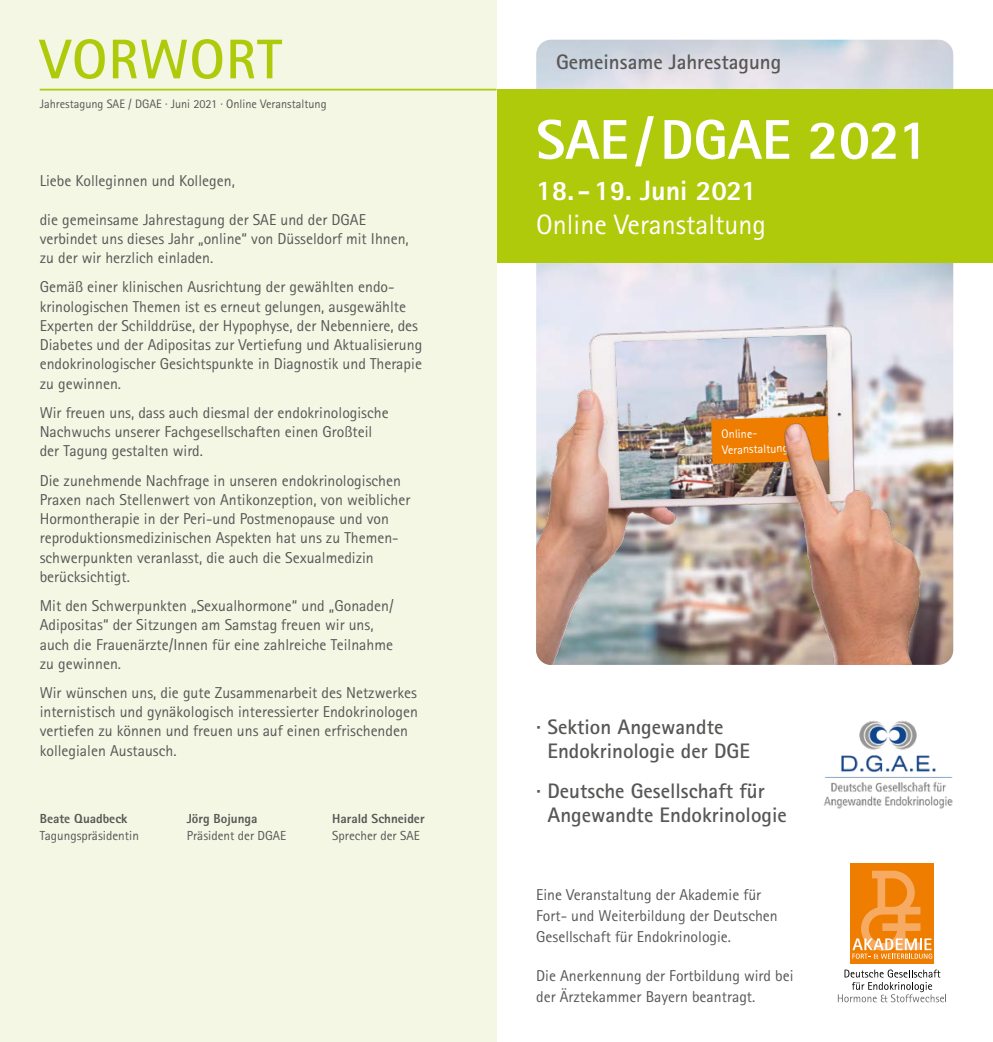
<style>
.page{position:relative;width:993px;height:1042px;background:#fff}
.page>*{position:absolute;margin:0;border:0;box-sizing:border-box;transform-origin:0 0}
.t1{font:800 56px "AT Rotis Sans Serif";color:#fff}
.t2{font:700 56px "AT Rotis Sans Serif";letter-spacing:.02em;color:#afca0b}
.t3{font:28px "AT Rotis Sans Serif";color:#fff}
.t4{font:800 28px "AT Rotis Sans Serif";color:#fff}
.t5{font:700 21px/24.5px "AT Rotis Sans Serif";color:#575756}
.t6{font:15.75px/19.2px "AT Rotis Sans Serif";color:#575756}
.t7{font:13.12px "AT Rotis Sans Serif";color:#575756}
.t8{font:800 13.12px "AT Rotis Sans Serif";color:#575756}
.t9{font:12.25px "AT Rotis Sans Serif";color:#575756}
.t10{font:12.25px/15.8px "AT Rotis Sans Serif";color:#fff}
</style>
<div class="page">
<img style="left:536px;top:263px;width:416px;height:402px">
<div style="left:849px;top:863px;width:84px;height:100px;background:#ef7d00"></div>
<svg style="left:837px;top:969px;width:109px;height:33px"></svg>
<svg style="left:852px;top:870px;width:79px;height:89px"></svg>
<img style="left:823px;top:721px;width:129px;height:88px">
<div style="left:496px;top:89px;width:496px;height:174px;background:#afca0b"></div>
<img style="left:536px;top:314px;width:392px;height:351px">
<div style="left:0;top:0;width:496px;height:1042px;background:#f4f7e4"></div>
<hr style="left:40px;top:89px;width:456px;height:1px;background:#afca0b">
<h1 class="t2" style="left:40px;top:24px;width:244px">VORWORT</h1>
<p class="t9" style="left:40px;top:97px;width:288px">Jahrestagung SAE / DGAE · Juni 2021 · Online Veranstaltung</p>
<p class="t6" style="left:40px;top:171px;width:197px">Liebe Kolleginnen und Kollegen,</p>
<p class="t6" style="left:40px;top:210px;width:370px">die gemeinsame Jahrestagung der SAE und der DGAE verbindet uns dieses Jahr „online“ von Düsseldorf mit Ihnen, zu der wir herzlich einladen.</p>
<p class="t6" style="left:40px;top:277px;width:384px">Gemäß einer klinischen Ausrichtung der gewählten endo&shy;krinologischen Themen ist es erneut gelungen, ausgewählte Experten der Schilddrüse, der Hypophyse, der Nebenniere, des Diabetes und der Adipositas zur Vertiefung und Aktualisierung endokrinologischer Gesichtspunkte in Diagnostik und Therapie zu gewinnen.</p>
<p class="t6" style="left:40px;top:403px;width:350px">Wir freuen uns, dass auch diesmal der endokrinologische<br>Nachwuchs unserer Fachgesellschaften einen Großteil der Tagung gestalten wird.</p>
<p class="t6" style="left:40px;top:470px;width:372px">Die zunehmende Nachfrage in unseren endokrinologischen Praxen nach Stellenwert von Antikonzeption, von weiblicher Hormontherapie in der Peri-und Postmenopause und von reproduktionsmedizinischen Aspekten hat uns zu Themen&shy;schwerpunkten veranlasst, die auch die Sexualmedizin berücksichtigt.</p>
<p class="t6" style="left:40px;top:596px;width:355px">Mit den Schwerpunkten „Sexualhormone“ und „Gonaden/ Adipositas“ der Sitzungen am Samstag freuen wir uns, auch die Frauenärzte/Innen für eine zahlreiche Teilnahme zu gewinnen.</p>
<p class="t6" style="left:40px;top:683px;width:379px">Wir wünschen uns, die gute Zusammenarbeit des Netzwerkes internistisch und gynäkologisch interessierter Endokrinologen vertiefen zu können und freuen uns auf einen erfrischenden kollegialen Austausch.</p>
<p class="t8" style="left:40px;top:810px;width:89px">Beate Quadbeck</p>
<p class="t8" style="left:187px;top:810px;width:72px">Jörg Bojunga</p>
<p class="t8" style="left:332px;top:810px;width:94px">Harald Schneider</p>
<p class="t7" style="left:40px;top:827px;width:101px">Tagungspräsidentin</p>
<p class="t7" style="left:187px;top:827px;width:101px">Präsident der DGAE</p>
<p class="t7" style="left:332px;top:827px;width:89px">Sprecher der SAE</p>
<h3 class="t5" style="left:556px;top:49px;width:227px">Gemeinsame Jahrestagung</h3>
<h1 class="t1" style="left:536px;top:104px;width:394px">SAE/DGAE 2021</h1>
<h2 class="t4" style="left:536px;top:173px;width:222px">18. -19. Juni 2021</h2>
<h2 class="t3" style="left:536px;top:208px;width:231px">Online Veranstaltung</h2>
<p class="t10" style="left:721px;top:426px;width:68px;rotate:-2deg">Online-<br>Veranstaltung</p>
<h3 class="t5" style="left:547px;top:714px;width:204px;text-indent:-11px">· Sektion Angewandte<br>Endokrinologie der DGE</h3>
<h3 class="t5" style="left:547px;top:778px;width:241px;text-indent:-11px">· Deutsche Gesellschaft für<br>Angewandte Endokrinologie</h3>
<p class="t6" style="left:536px;top:884px;width:243px;line-height:21px">Eine Veranstaltung der Akademie für<br>Fort- und Weiterbildung der Deutschen<br>Gesellschaft für Endokrinologie.</p>
<p class="t6" style="left:536px;top:965px;width:259px;line-height:21px">Die Anerkennung der Fortbildung wird bei der Ärztekammer Bayern beantragt.</p>
</div>
